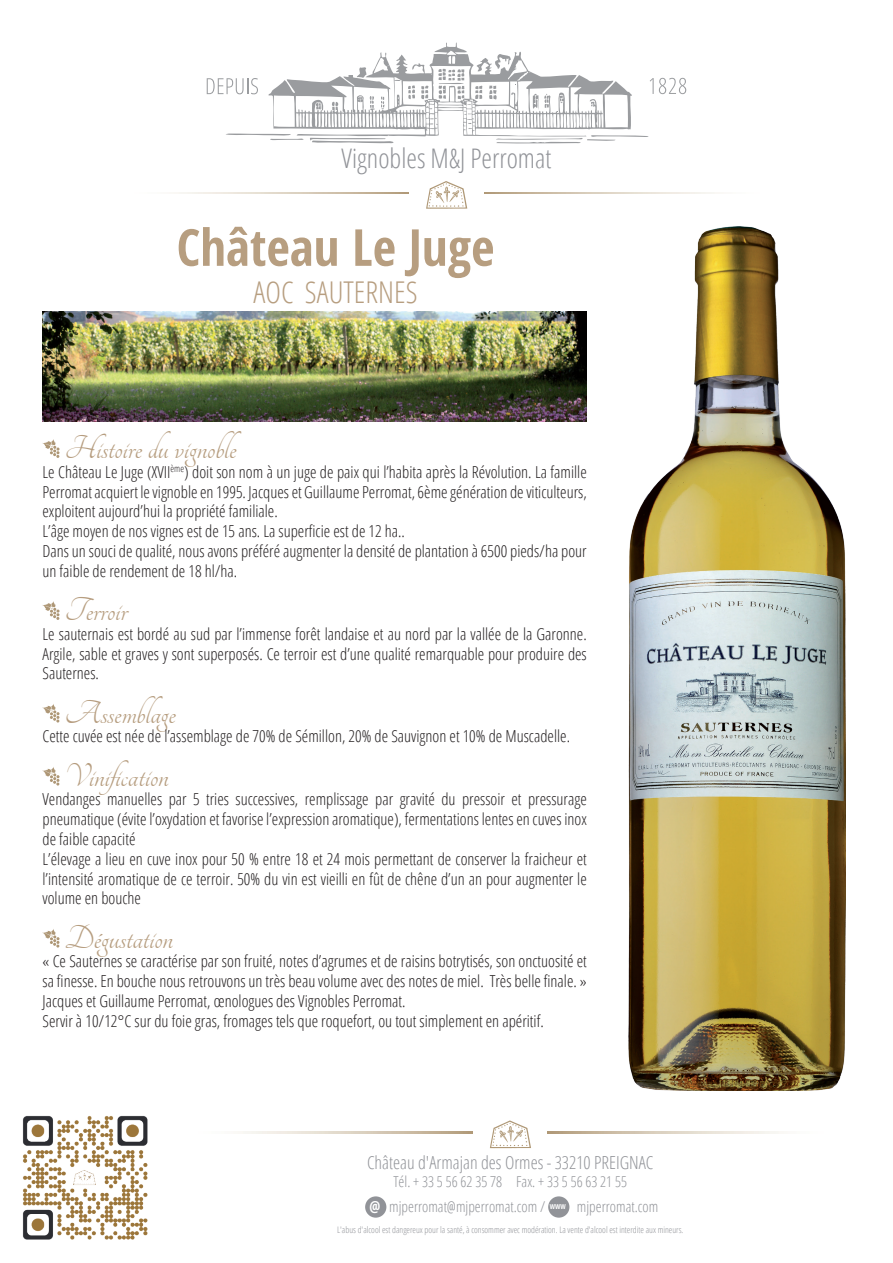
<style>
.page{position:relative;width:893px;height:1263px;background:#fff}
.page>*{position:absolute;margin:0;border:0;box-sizing:border-box;transform-origin:0 0}
.t1{font:700 condensed 51px "Open Sans";color:#b79e80}
.t2{font:36px "Tangerine";color:#b69d7f}
.t3{font:300 condensed 30px "Open Sans";color:#b79e80}
.t4{font:300 condensed 27px "Open Sans";color:#919398}
.t5{font:300 condensed 18px "Open Sans";color:#919398}
.t6{font:300 condensed 16.5px/19.8px "Open Sans";color:#231f20}
.t7{font:300 condensed 15px/24.3px "Open Sans";color:#919398}
.t8{font:300 condensed 9px "Open Sans";color:#919398}
.t9{font:700 condensed 6.75px "Open Sans";color:#fff}
.s1{font-weight:700;color:#fff}
</style>
<div class="page">
<svg style="left:207px;top:43px;width:479px;height:100px"></svg>
<svg style="left:426px;top:181px;width:41px;height:28px"></svg>
<img style="left:628px;top:227px;width:217px;height:863px">
<svg style="left:490px;top:1120px;width:41px;height:28px"></svg>
<div style="left:365px;top:1196px;width:21px;height:22px;background:#919398;border-radius:50%"></div>
<div style="left:548px;top:1196px;width:21px;height:22px;background:#919398;border-radius:50%"></div>
<img style="left:22px;top:1115px;width:126px;height:125px">
<svg style="left:43px;top:439px;width:17px;height:19px"></svg>
<svg style="left:43px;top:601px;width:17px;height:19px"></svg>
<svg style="left:43px;top:704px;width:17px;height:18px"></svg>
<svg style="left:43px;top:767px;width:17px;height:18px"></svg>
<svg style="left:43px;top:929px;width:17px;height:18px"></svg>
<img style="left:43px;top:312px;width:544px;height:110px">
<h3 class="t4" style="left:342px;top:140px;width:211px">Vignobles M&amp;J Perromat</h3>
<h1 class="t1" style="left:177px;top:212px;width:319px">Château Le Juge</h1>
<h3 class="t3" style="left:253px;top:272px;width:166px">AOC SAUTERNES</h3>
<h2 class="t2" style="left:65px;top:430px;width:173px">Histoire du vignoble</h2>
<p class="t6" style="left:43px;top:461px;width:546px">Le Château Le Juge (XVII<sup>ème</sup>) doit son nom à un juge de paix qui l’habita après la Révolution. La famille Perromat acquiert le vignoble en 1995. Jacques et Guillaume Perromat, 6ème génération de viticulteurs, exploitent aujourd’hui la propriété familiale.<br>L’âge moyen de nos vignes est de 15 ans. La superficie est de 12 ha..<br>Dans un souci de qualité, nous avons préféré augmenter la densité de plantation à 6500 pieds/ha pour un faible de rendement de 18 hl/ha.</p>
<h2 class="t2" style="left:65px;top:592px;width:64px">Terroir</h2>
<p class="t6" style="left:43px;top:623px;width:546px;text-align:justify">Le sauternais est bordé au sud par l’immense forêt landaise et au nord par la vallée de la Garonne.<br>Argile, sable et graves y sont superposés. Ce terroir est d’une qualité remarquable pour produire des Sauternes.</p>
<h2 class="t2" style="left:65px;top:695px;width:112px">Assemblage</h2>
<p class="t6" style="left:43px;top:726px;width:529px">Cette cuvée est née de l’assemblage de 70% de Sémillon, 20% de Sauvignon et 10% de Muscadelle.</p>
<h2 class="t2" style="left:65px;top:758px;width:105px">Vinification</h2>
<p class="t6" style="left:43px;top:789px;width:546px">Vendanges manuelles par 5 tries successives, remplissage par gravité du pressoir et pressurage pneumatique (évite l’oxydation et favorise l’expression aromatique), fermentations lentes en cuves inox de faible capacité<br>L’élevage a lieu en cuve inox pour 50 % entre 18 et 24 mois permettant de conserver la fraicheur et l’intensité aromatique de ce terroir. 50% du vin est vieilli en fût de chêne d’un an pour augmenter le volume en bouche</p>
<h2 class="t2" style="left:65px;top:920px;width:110px">Dégustation</h2>
<p class="t6" style="left:43px;top:951px;width:546px">« Ce Sauternes se caractérise par son fruité, notes d’agrumes et de raisins botrytisés, son onctuosité et sa finesse. En bouche nous retrouvons un très beau volume avec des notes de miel. Très belle finale. » Jacques et Guillaume Perromat, œnologues des Vignobles Perromat.<br>Servir à 10/12°C sur du foie gras, fromages tels que roquefort, ou tout simplement en apéritif.</p>
<p class="t5" style="left:367px;top:1151px;width:288px">Château d'Armajan des Ormes - 33210 PREIGNAC</p>
<p class="t7" style="left:369px;top:1169px;width:259px;text-indent:24px">Tél. + 33 5 56 62 35 78 Fax. + 33 5 56 63 21 55 <span class="s1">@</span> mjperromat@mjperromat.com /</p>
<p class="t9" style="left:550px;top:1202px;width:18px">WWW</p>
<p class="t7" style="left:577px;top:1193px;width:83px">mjperromat.com</p>
<p class="t8" style="left:337px;top:1224px;width:348px">L'abus d'alcool est dangereux pour la santé, à consommer avec modération. La vente d'alcool est interdite aux mineurs.</p>
</div>
